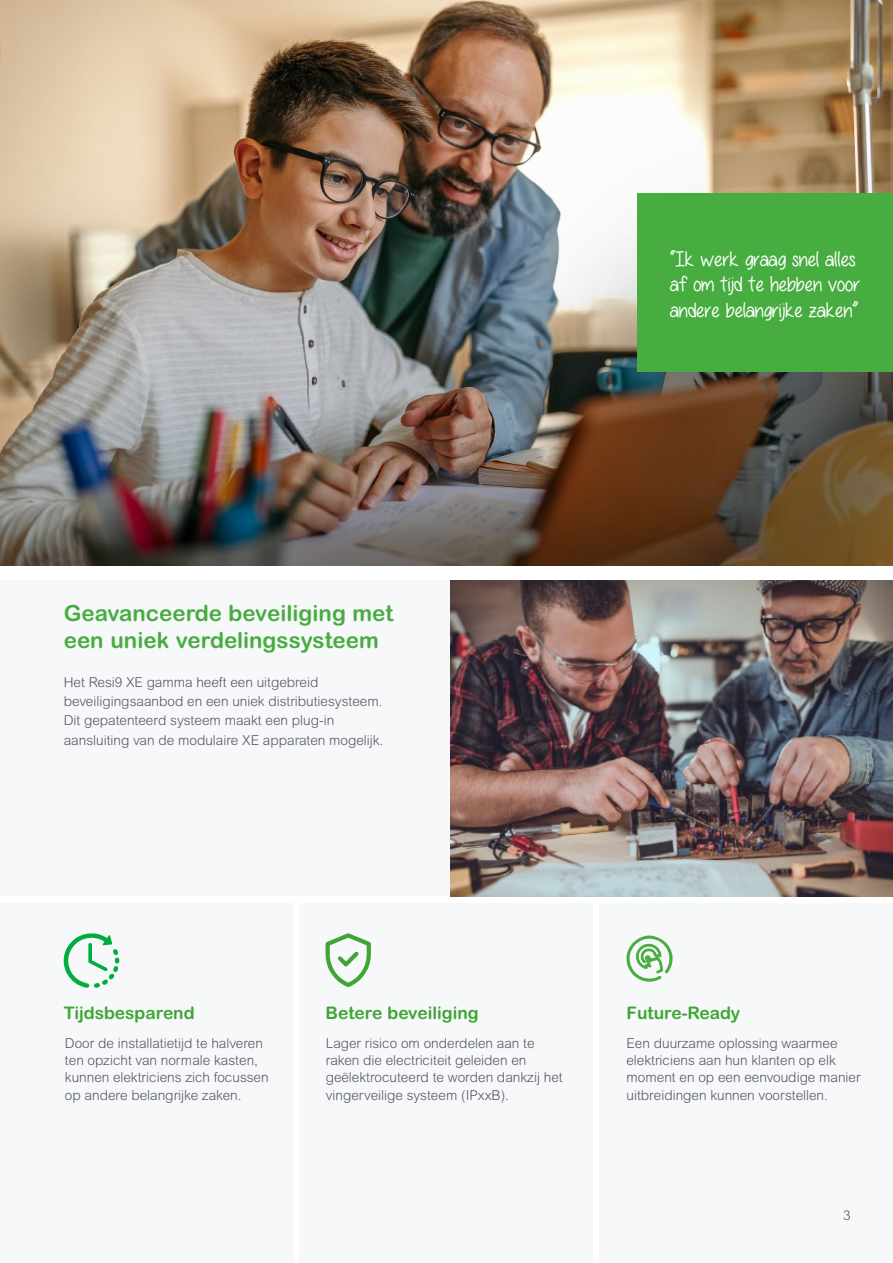
<style>
.page{position:relative;width:893px;height:1263px;background:#fff}
.page>*{position:absolute;margin:0;border:0;box-sizing:border-box;transform-origin:0 0}
.t1{font:700 22.35px/26.8px "Arial Rounded MT Pro";color:#48ad40}
.t2{font:21px/25.3px "All Things Pink";color:#fff}
.t3{font:700 17.4px "Arial Rounded MT Pro";color:#3fa535}
.t4{font:300 13.65px/17.4px "Arial Rounded MT Pro";color:#54585e}
.t5{font:300 13.5px "Arial Rounded MT Pro";color:#54585e}
</style>
<div class="page">
<img style="left:0;top:0;width:893px;height:566px">
<div style="left:0;top:580px;width:893px;height:316px;background:#f7f8fa"></div>
<div style="left:599px;top:904px;width:294px;height:359px;background:#f7f8fa"></div>
<div style="left:299px;top:904px;width:294px;height:359px;background:#f7f8fa"></div>
<div style="left:0;top:904px;width:294px;height:359px;background:#f7f8fa"></div>
<svg style="left:326px;top:933px;width:45px;height:54px"></svg>
<svg style="left:64px;top:933px;width:55px;height:55px"></svg>
<div style="left:638px;top:193px;width:255px;height:179px;background:#48ad40"></div>
<img style="left:451px;top:580px;width:442px;height:316px">
<svg style="left:627px;top:936px;width:46px;height:45px"></svg>
<h2 class="t2" style="left:670px;top:246px;width:192px">“Ik werk graag snel alles af om tijd te hebben voor andere belangrijke zaken”</h2>
<h1 class="t1" style="left:64px;top:600px;width:331px">Geavanceerde beveiliging met een uniek verdelingssysteem</h1>
<p class="t4" style="left:64px;top:673px;width:321px;line-height:19.4px">Het Resi9 XE gamma heeft een uitgebreid beveiligingsaanbod en een uniek distributiesysteem.<br>Dit gepatenteerd systeem maakt een plug-in aansluiting van de modulaire XE apparaten mogelijk.</p>
<p class="t3" style="left:64px;top:1002px;width:132px">Tijdsbesparend</p>
<p class="t4" style="left:65px;top:1034px;width:205px">Door de installatietijd te halveren ten opzicht van normale kasten, kunnen elektriciens zich focussen op andere belangrijke zaken.</p>
<p class="t3" style="left:326px;top:1002px;width:155px">Betere beveiliging</p>
<p class="t4" style="left:326px;top:1034px;width:238px">Lager risico om onderdelen aan te raken die electriciteit geleiden en geëlektrocuteerd te worden dankzij het vingerveilige systeem (IPxxB).</p>
<p class="t3" style="left:627px;top:1002px;width:115px">Future-Ready</p>
<p class="t4" style="left:627px;top:1034px;width:236px">Een duurzame oplossing waarmee elektriciens aan hun klanten op elk moment en op een eenvoudige manier uitbreidingen kunnen voorstellen.</p>
<p class="t5" style="left:843px;top:1207px;width:9px">3</p>
</div>
